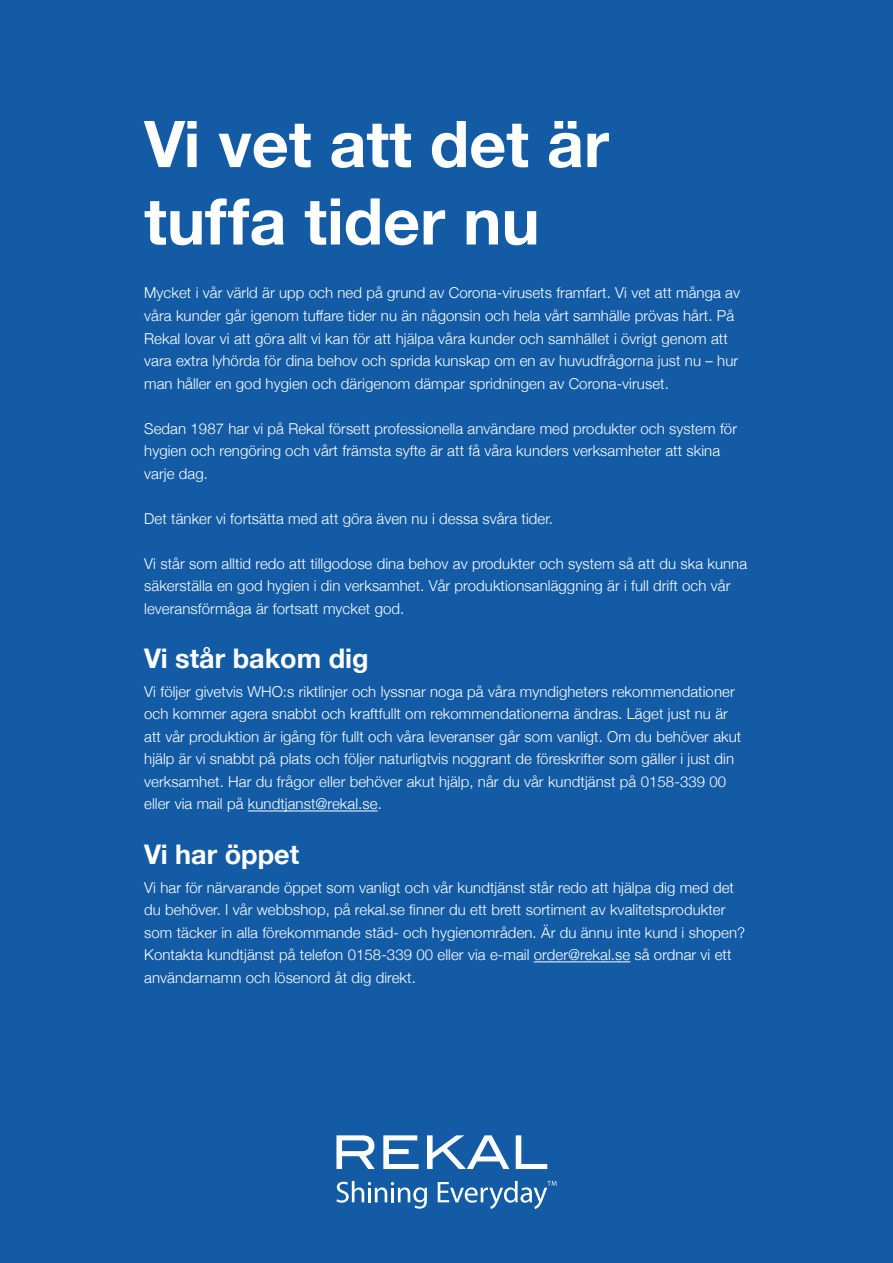
<style>
.page{position:relative;width:893px;height:1263px;background:#135ca5}
.page>*{position:absolute;margin:0;border:0;box-sizing:border-box;transform-origin:0 0}
.t1{font:700 64.5px/77.4px "Helvetica Neue";color:#fff}
.t2{font:700 27px "Helvetica Neue";color:#fff}
.t3{font:300 15px/22.5px "Helvetica Neue";letter-spacing:.005em;color:#fff}
</style>
<div class="page">
<svg style="left:336px;top:1135px;width:39px;height:34px"></svg>
<svg style="left:383px;top:1135px;width:36px;height:34px"></svg>
<svg style="left:427px;top:1135px;width:82px;height:34px"></svg>
<svg style="left:516px;top:1135px;width:31px;height:34px"></svg>
<svg style="left:336px;top:1181px;width:91px;height:28px"></svg>
<svg style="left:438px;top:1181px;width:119px;height:28px"></svg>
<hr style="left:248px;top:810px;width:130px;height:1px;background:#fff">
<hr style="left:534px;top:961px;width:96px;height:1px;background:#fff">
<h1 class="t1" style="left:144px;top:107px;width:466px">Vi vet att det är tuffa tider nu</h1>
<p class="t3" style="left:144px;top:281px;width:597px">Mycket i vår värld är upp och ned på grund av Corona-virusets framfart. Vi vet att många av våra kunder går igenom tuffare tider nu än någonsin och hela vårt samhälle prövas hårt. På Rekal lovar vi att göra allt vi kan för att hjälpa våra kunder och samhället i övrigt genom att vara extra lyhörda för dina behov och sprida kunskap om en av huvudfrågorna just nu – hur man håller en god hygien och därigenom dämpar spridningen av Corona-viruset.</p>
<p class="t3" style="left:144px;top:416px;width:594px">Sedan 1987 har vi på Rekal försett professionella användare med produkter och system för hygien och rengöring och vårt främsta syfte är att få våra kunders verksamheter att skina varje dag.</p>
<p class="t3" style="left:144px;top:506px;width:410px">Det tänker vi fortsätta med att göra även nu i dessa svåra tider.</p>
<p class="t3" style="left:144px;top:551px;width:604px">Vi står som alltid redo att tillgodose dina behov av produkter och system så att du ska kunna säkerställa en god hygien i din verksamhet. Vår produktionsanläggning är i full drift och vår leveransförmåga är fortsatt mycket god.</p>
<h2 class="t2" style="left:144px;top:638px;width:226px">Vi står bakom dig</h2>
<p class="t3" style="left:144px;top:679px;width:599px">Vi följer givetvis WHO:s riktlinjer och lyssnar noga på våra myndigheters rekommendationer och kommer agera snabbt och kraftfullt om rekommendationerna ändras. Läget just nu är att vår produktion är igång för fullt och våra leveranser går som vanligt. Om du behöver akut hjälp är vi snabbt på plats och följer naturligtvis noggrant de föreskrifter som gäller i just din verksamhet. Har du frågor eller behöver akut hjälp, når du vår kundtjänst på 0158-339 00 eller via mail på kundtjanst@rekal.se.</p>
<h2 class="t2" style="left:144px;top:833px;width:157px">Vi har öppet</h2>
<p class="t3" style="left:144px;top:875px;width:603px">Vi har för närvarande öppet som vanligt och vår kundtjänst står redo att hjälpa dig med det du behöver. I vår webbshop, på rekal.se finner du ett brett sortiment av kvalitetsprodukter som täcker in alla förekommande städ- och hygienområden. Är du ännu inte kund i shopen?<br>Kontakta kundtjänst på telefon 0158-339 00 eller via e-mail order@rekal.se så ordnar vi ett användarnamn och lösenord åt dig direkt.</p>
</div>
